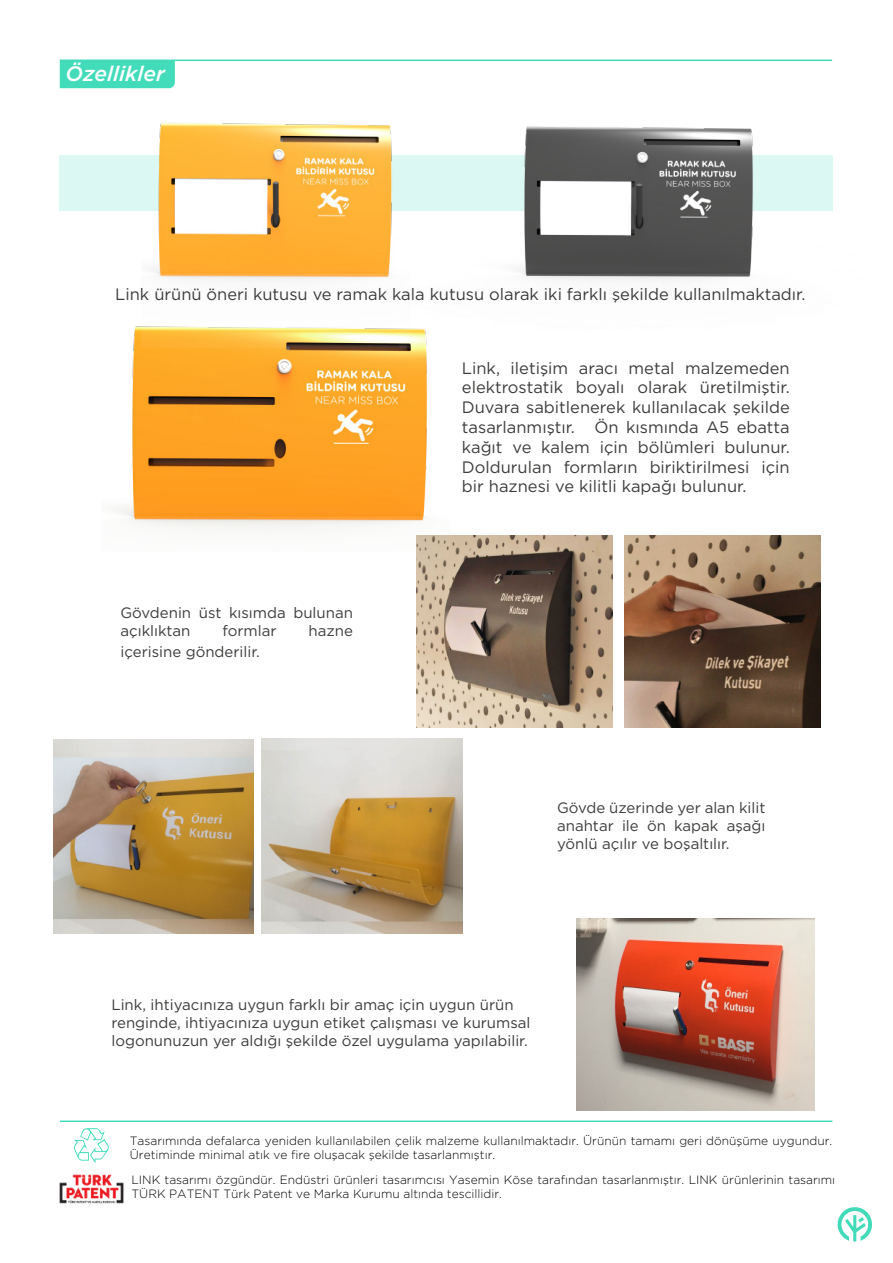
<style>
.page{position:relative;width:893px;height:1263px;background:#fff}
.page>*{position:absolute;margin:0;border:0;box-sizing:border-box;transform-origin:0 0}
.t1{font:italic 500 21px "Gotham";color:#fff}
.t2{font:16.5px/19.8px "Gotham";color:#3d3d3c;text-align:justify}
.t3{font:16.5px "Gotham";color:#3c3c3b}
.t4{font:15px/18px "Gotham";color:#3c3c3b}
.t5{font:15px/18px "Gotham";color:#3d3d3c}
.t6{font:300 12px/14.4px "Gotham";color:#000}
.t7{font:300 12px/14.4px "Gotham";color:#010101}
</style>
<div class="page">
<svg style="left:837px;top:1207px;width:35px;height:34px"></svg>
<div style="left:60px;top:61px;width:115px;height:27px;background:#42dcbb"></div>
<hr style="left:60px;top:60px;width:772px;height:1px;background:#42dcbb">
<hr style="left:60px;top:1120px;width:772px;height:2px;background:#42dcbb">
<img style="left:59px;top:1174px;width:65px;height:29px">
<svg style="left:74px;top:1128px;width:35px;height:35px"></svg>
<img style="left:54px;top:739px;width:199px;height:195px">
<img style="left:261px;top:738px;width:201px;height:196px">
<img style="left:115px;top:326px;width:335px;height:210px">
<img style="left:625px;top:536px;width:196px;height:191px">
<img style="left:416px;top:536px;width:196px;height:191px">
<div style="left:59px;top:155px;width:774px;height:55px;background:#dcf8f2"></div>
<img style="left:141px;top:74px;width:259px;height:273px">
<img style="left:400px;top:126px;width:433px;height:222px">
<img style="left:576px;top:918px;width:239px;height:192px">
<p class="t1" style="left:66px;top:60px;width:101px">Özellikler</p>
<p class="t3" style="left:115px;top:283px;width:692px">Link ürünü öneri kutusu ve ramak kala kutusu olarak iki farklı şekilde kullanılmaktadır.</p>
<p class="t5" style="left:121px;top:603px;width:234px">Gövdenin üst kısımda bulunan açıklıktan</p>
<p class="t5" style="left:223px;top:621px;width:56px">formlar</p>
<p class="t5" style="left:309px;top:621px;width:46px">hazne</p>
<p class="t5" style="left:121px;top:642px;width:141px">içerisine gönderilir.</p>
<p class="t2" style="left:462px;top:357px;width:329px">Link, iletişim aracı metal malzemeden elektrostatik boyalı olarak üretilmiştir.<br>Duvara sabitlenerek kullanılacak şekilde tasarlanmıştır. Ön kısmında A5 ebatta kağıt ve kalem için bölümleri bulunur.<br>Doldurulan formların biriktirilmesi için bir haznesi ve kilitli kapağı bulunur.</p>
<p class="t5" style="left:557px;top:799px;width:210px;text-align:justify">Gövde üzerinde yer alan kilit anahtar ile ön kapak aşağı yönlü açılır ve boşaltılır.</p>
<p class="t4" style="left:111px;top:995px;width:421px">Link, ihtiyacınıza uygun farklı bir amaç için uygun ürün renginde, ihtiyacınıza uygun etiket çalışması ve kurumsal logonunuzun yer aldığı şekilde özel uygulama yapılabilir.</p>
<p class="t6" style="left:130px;top:1133px;width:704px">Tasarımında defalarca yeniden kullanılabilen çelik malzeme kullanılmaktadır. Ürünün tamamı geri dönüşüme uygundur.<br>Üretiminde minimal atık ve fire oluşacak şekilde tasarlanmıştır.</p>
<p class="t7" style="left:131px;top:1172px;width:705px">LINK tasarımı özgündür. Endüstri ürünleri tasarımcısı Yasemin Köse tarafından tasarlanmıştır. LINK ürünlerinin tasarımı<br>TÜRK PATENT Türk Patent ve Marka Kurumu altında tescillidir.</p>
</div>
